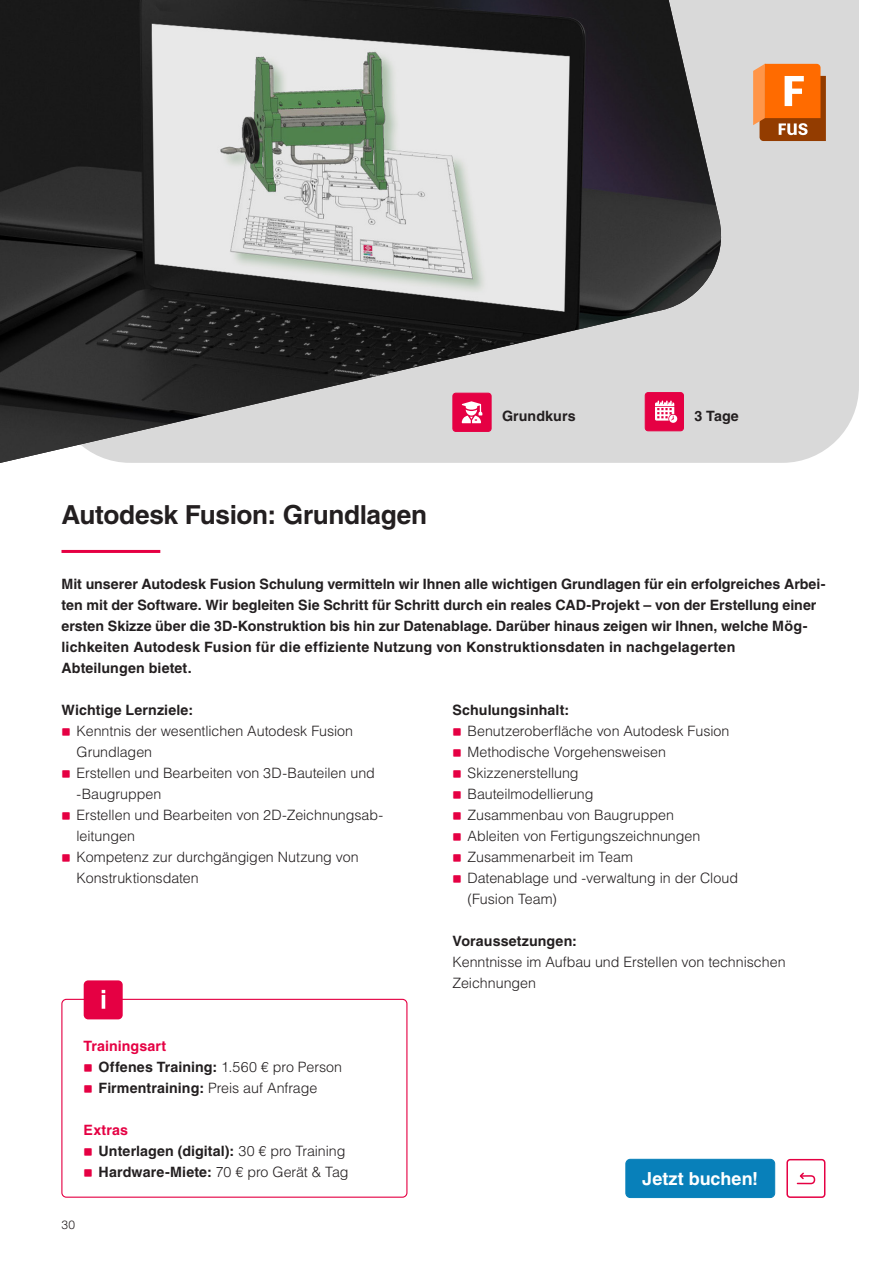
<style>
.page{position:relative;width:893px;height:1263px;background:#fff}
.page>*{position:absolute;margin:0;border:0;box-sizing:border-box;transform-origin:0 0}
.t1{font:700 26.25px "Helvetica LT Std";letter-spacing:-.015em;color:#231f20}
.t2{font:700 18px "Helvetica LT Std";color:#fff}
.t3{font:700 14.25px/21px "Helvetica LT Std";color:#231f20}
.t4{font:300 14.25px/21px "Helvetica LT Std";color:#231f20}
.t5{font:300 12px "Helvetica LT Std";color:#231f20}
.s1{color:#e50043}
.s2{font-weight:300}
</style>
<div class="page">
<div style="left:729px;top:0;width:130px;height:463px;background:#d9d9d9"></div>
<div style="left:626px;top:1159px;width:149px;height:38px;background:#0880ba;border-radius:4px"></div>
<div style="left:625px;top:1159px;width:150px;height:39px;border:1px solid #0880ba;border-radius:4px"></div>
<div style="left:786px;top:1159px;width:39px;height:39px;border:2px solid #e50043;border-radius:3px"></div>
<svg style="left:796px;top:1172px;width:20px;height:13px"></svg>
<img style="left:0;top:0;width:729px;height:463px">
<div style="left:453px;top:393px;width:38px;height:38px;background:#e50043;border-radius:3px"></div>
<div style="left:452px;top:393px;width:39px;height:39px;border:1px solid #e50043;border-radius:3px"></div>
<svg style="left:462px;top:401px;width:20px;height:22px"></svg>
<div style="left:645px;top:393px;width:38px;height:38px;background:#e50043;border-radius:3px"></div>
<div style="left:645px;top:392px;width:39px;height:39px;border:1px solid #e50043;border-radius:3px"></div>
<svg style="left:655px;top:401px;width:22px;height:22px"></svg>
<hr style="left:62px;top:550px;width:98px;height:3px;background:#e50043">
<div style="left:61px;top:999px;width:346px;height:199px;border:1px solid #e50043;border-radius:4px"></div>
<div style="left:84px;top:980px;width:39px;height:39px;background:#e50043;border-radius:4px"></div>
<hr style="left:102px;top:995px;width:3px;height:14px;background:#fff">
<svg style="left:753px;top:64px;width:73px;height:77px;background:#df7529"></svg>
<h1 class="t1" style="left:62px;top:498px;width:367px">Autodesk Fusion: Grundlagen</h1>
<p class="t3" style="left:502px;top:405px;width:75px">Grundkurs</p>
<p class="t3" style="left:694px;top:405px;width:46px">3 Tage</p>
<p class="t3" style="left:62px;top:573px;width:765px">Mit unserer Autodesk Fusion Schulung vermitteln wir Ihnen alle wichtigen Grundlagen für ein erfolgreiches Arbei&shy;ten mit der Software. Wir begleiten Sie Schritt für Schritt durch ein reales CAD-Projekt – von der Erstellung einer ersten Skizze über die 3D-Konstruktion bis hin zur Datenablage. Darüber hinaus zeigen wir Ihnen, welche Mög&shy;lichkeiten Autodesk Fusion für die effiziente Nutzung von Konstruktionsdaten in nachgelagerten<br>Abteilungen bietet.</p>
<p class="t3" style="left:62px;top:699px;width:133px">Wichtige Lernziele:</p>
<p class="t4" style="left:76px;top:720px;width:307px">Kenntnis der wesentlichen Autodesk Fusion<br>Grundlagen<br>Erstellen und Bearbeiten von 3D-Bauteilen und -Baugruppen<br>Erstellen und Bearbeiten von 2D-Zeichnungsab&shy;leitungen<br>Kompetenz zur durchgängigen Nutzung von<br>Konstruktionsdaten</p>
<p class="t3" style="left:452px;top:699px;width:118px">Schulungsinhalt:</p>
<p class="t4" style="left:467px;top:720px;width:272px">Benutzeroberfläche von Autodesk Fusion<br>Methodische Vorgehensweisen<br>Skizzenerstellung<br>Bauteilmodellierung<br>Zusammenbau von Baugruppen<br>Ableiten von Fertigungszeichnungen<br>Zusammenarbeit im Team<br>Datenablage und -verwaltung in der Cloud (Fusion Team)</p>
<p class="t3" style="left:452px;top:930px;width:126px">Voraussetzungen:</p>
<p class="t4" style="left:452px;top:951px;width:335px">Kenntnisse im Aufbau und Erstellen von technischen<br>Zeichnungen</p>
<p class="t3" style="left:99px;top:1035px;width:245px;text-indent:-15px"><span class="s1">Trainingsart<br></span>Offenes Training: <span class="s2">1.560 € pro Person<br></span>Firmentraining: <span class="s2">Preis auf Anfrage</span></p>
<p class="t3" style="left:99px;top:1119px;width:252px;text-indent:-15px"><span class="s1">Extras<br></span>Unterlagen (digital): <span class="s2">30 € pro Training<br></span>Hardware-Miete: <span class="s2">70 € pro Gerät &amp; Tag</span></p>
<p class="t5" style="left:62px;top:1218px;width:15px">30</p>
<p class="t2" style="left:642px;top:1167px;width:118px">Jetzt buchen!</p>
</div>
